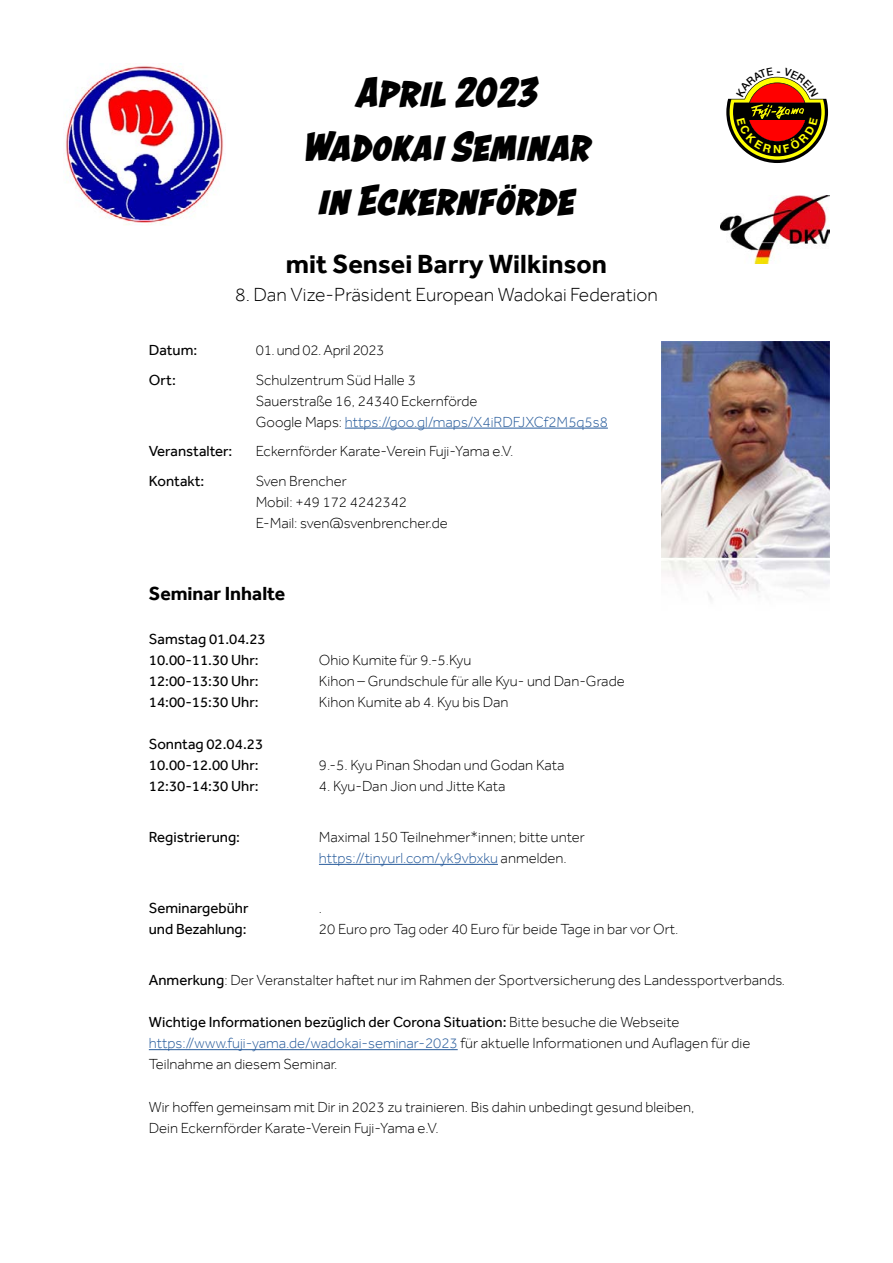
<style>
.page{position:relative;width:893px;height:1263px;background:#fff}
.page>*{position:absolute;margin:0;border:0;box-sizing:border-box;transform-origin:0 0}
.Titel{font:italic 700 45px/54px "Astounder Squared BB";color:#000;text-align:center}
.Überschrift_01{font:700 27px "Effra";color:#000}
.Überschrift_01-2{font:300 19.5px "Effra";color:#000}
.Überschrift_01-3{font:700 19.5px "Effra";color:#000}
.Standard_mit_Abstand{font:300 15px/21px "Effra";color:#000}
.Standard_mit_Abstand-2{font:15px/21px "Effra";color:#000}
.Standard_mit_Abstand-3{font:300 15px "Effra";letter-spacing:-.02em;color:#000}
.s1{color:#275b9b}
.s2{font-weight:400}
</style>
<div class="page">
<img style="left:65px;top:65px;width:159px;height:160px">
<hr style="left:345px;top:428px;width:263px;height:1px;background:#275b9b">
<hr style="left:319px;top:864px;width:179px;height:1px;background:#275b9b">
<hr style="left:149px;top:1049px;width:309px;height:1px;background:#275b9b">
<img style="left:721px;top:195px;width:108px;height:69px">
<img style="left:661px;top:341px;width:168px;height:259px">
<svg style="left:726px;top:76px;width:102px;height:87px"></svg>
<p class="Titel" style="left:303px;top:65px;width:289px">April 2023<br>Wadokai Seminar</p>
<p class="Titel" style="left:318px;top:173px;width:258px">in Eckernförde</p>
<p class="Überschrift_01" style="left:286px;top:248px;width:323px">mit Sensei Barry Wilkinson</p>
<p class="Überschrift_01-2" style="left:235px;top:283px;width:424px">8. Dan Vize-Präsident European Wadokai Federation</p>
<p class="Standard_mit_Abstand-2" style="left:149px;top:339px;width:50px">Datum:</p>
<p class="Standard_mit_Abstand-3" style="left:256px;top:341px;width:130px">01. und 02. April 2023</p>
<p class="Standard_mit_Abstand-2" style="left:149px;top:369px;width:29px">Ort:</p>
<p class="Standard_mit_Abstand" style="left:256px;top:369px;width:354px">Schulzentrum Süd Halle 3<br>Sauerstraße 16, 24340 Eckernförde<br>Google Maps: <span class="s1">https://goo.gl/maps/X4iRDFJXCf2M5q5s8</span></p>
<p class="Standard_mit_Abstand-2" style="left:149px;top:440px;width:85px">Veranstalter:</p>
<p class="Standard_mit_Abstand" style="left:256px;top:440px;width:259px">Eckernförder Karate-Verein Fuji-Yama e.V.</p>
<p class="Standard_mit_Abstand-2" style="left:149px;top:470px;width:57px">Kontakt:</p>
<p class="Standard_mit_Abstand" style="left:256px;top:470px;width:194px">Sven Brencher<br>Mobil: +49 172 4242342<br>E-Mail: sven@svenbrencher.de</p>
<p class="Überschrift_01-3" style="left:149px;top:582px;width:138px">Seminar Inhalte</p>
<p class="Standard_mit_Abstand-2" style="left:149px;top:629px;width:118px">Samstag 01.04.23</p>
<p class="Standard_mit_Abstand-2" style="left:149px;top:650px;width:111px">10.00-11.30 Uhr:</p>
<p class="Standard_mit_Abstand" style="left:319px;top:650px;width:154px">Ohio Kumite für 9.-5.Kyu</p>
<p class="Standard_mit_Abstand-2" style="left:149px;top:671px;width:111px">12:00-13:30 Uhr:</p>
<p class="Standard_mit_Abstand" style="left:319px;top:671px;width:307px">Kihon – Grundschule für alle Kyu- und Dan-Grade</p>
<p class="Standard_mit_Abstand-2" style="left:149px;top:692px;width:111px">14:00-15:30 Uhr:</p>
<p class="Standard_mit_Abstand" style="left:319px;top:692px;width:191px">Kihon Kumite ab 4. Kyu bis Dan</p>
<p class="Standard_mit_Abstand-2" style="left:149px;top:734px;width:116px">Sonntag 02.04.23<br>10.00-12.00 Uhr:</p>
<p class="Standard_mit_Abstand" style="left:319px;top:755px;width:247px">9.-5. Kyu Pinan Shodan und Godan Kata</p>
<p class="Standard_mit_Abstand-2" style="left:149px;top:776px;width:111px">12:30-14:30 Uhr:</p>
<p class="Standard_mit_Abstand" style="left:319px;top:776px;width:188px">4. Kyu-Dan Jion und Jitte Kata</p>
<p class="Standard_mit_Abstand-2" style="left:149px;top:826px;width:93px">Registrierung:</p>
<p class="Standard_mit_Abstand" style="left:319px;top:826px;width:267px">Maximal 150 Teilnehmer*innen; bitte unter <span class="s1">https://tinyurl.com/yk9vbxku</span> anmelden.</p>
<p class="Standard_mit_Abstand-2" style="left:149px;top:898px;width:101px">Seminargebühr</p>
<p class="Standard_mit_Abstand" style="left:319px;top:898px;width:5px">.</p>
<p class="Standard_mit_Abstand-2" style="left:149px;top:919px;width:99px">und Bezahlung:</p>
<p class="Standard_mit_Abstand" style="left:319px;top:919px;width:361px">20 Euro pro Tag oder 40 Euro für beide Tage in bar vor Ort.</p>
<p class="Standard_mit_Abstand" style="left:149px;top:969px;width:638px"><span class="s2">Anmerkung</span>: Der Veranstalter haftet nur im Rahmen der Sportversicherung des Landessportverbands.</p>
<p class="Standard_mit_Abstand" style="left:149px;top:1011px;width:603px"><span class="s2">Wichtige Informationen bezüglich der Corona Situation:</span> Bitte besuche die Webseite <span class="s1">https://www.fuji-yama.de/wadokai-seminar-2023</span> für aktuelle Informationen und Auflagen für die<br>Teilnahme an diesem Seminar.</p>
<p class="Standard_mit_Abstand" style="left:149px;top:1096px;width:547px">Wir hoffen gemeinsam mit Dir in 2023 zu trainieren. Bis dahin unbedingt gesund bleiben,<br>Dein Eckernförder Karate-Verein Fuji-Yama e.V.</p>
</div>
